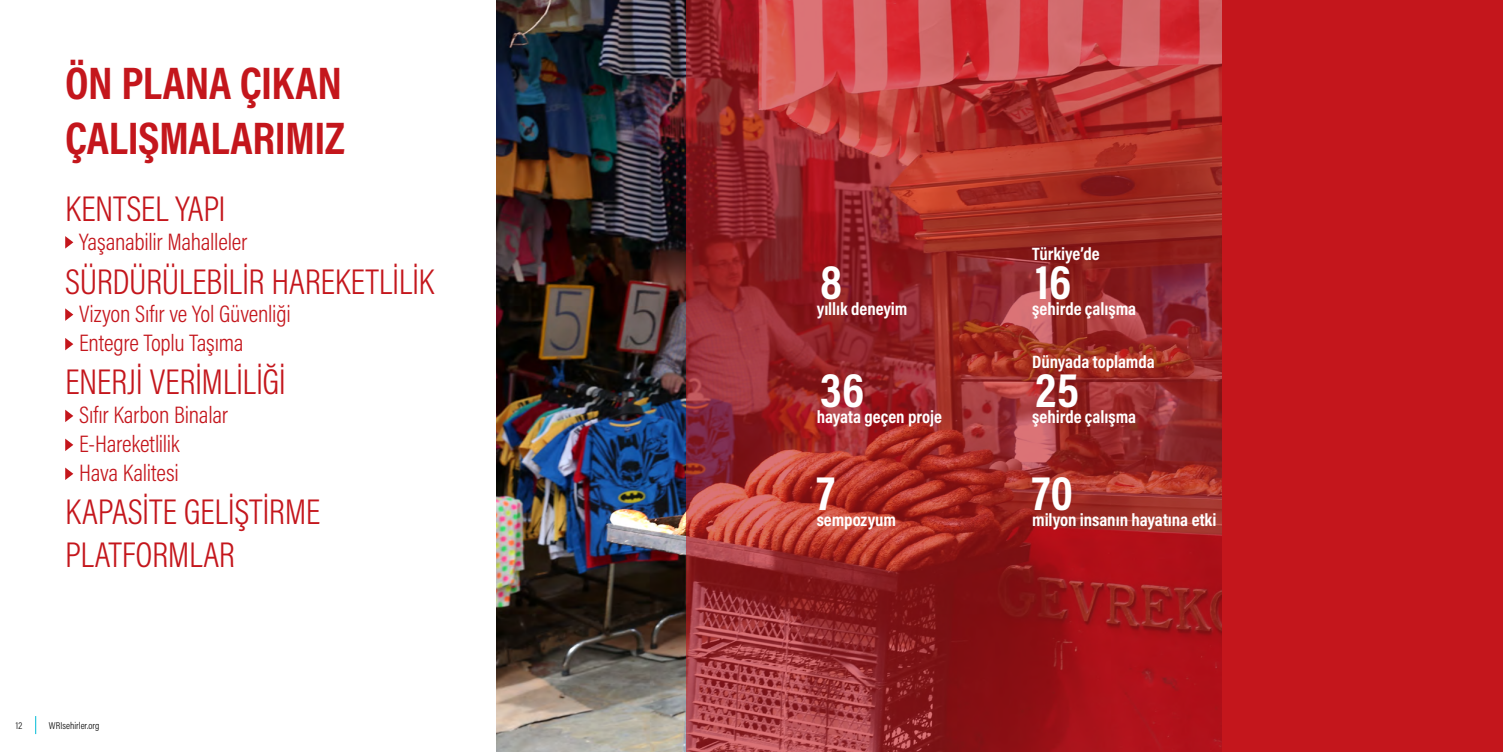
<style>
.page{position:relative;width:1503px;height:752px;background:#fff}
.page>*{position:absolute;margin:0;border:0;box-sizing:border-box;transform-origin:0 0}
.t1{font:700 48px "Acumin Pro Cond";letter-spacing:.01em;color:#fff}
.t2{font:700 46px/55.2px "Acumin Pro Cond";letter-spacing:-.005em;color:#c4161c}
.t3{font:300 36px/43.2px "Acumin Pro Cond";letter-spacing:-.01em;color:#c4161c}
.t4{font:300 24px/28.8px "Acumin Pro Cond";letter-spacing:-.01em;color:#c4161c}
.t5{font:700 18px "Acumin Pro Cond";letter-spacing:-.005em;color:#fff}
.t6{font:300 10px "Acumin Pro Cond";letter-spacing:.005em;color:#000}
</style>
<div class="page">
<svg style="left:35px;top:716px;width:1px;height:17px"></svg>
<img style="left:496px;top:0;width:190px;height:751px">
<svg style="left:686px;top:0;width:536px;height:751px;background:#a32c2d"></svg>
<div style="left:1222px;top:0;width:280px;height:751px;background:#c4161c"></div>
<svg style="left:65px;top:236px;width:8px;height:12px"></svg>
<svg style="left:65px;top:308px;width:8px;height:13px"></svg>
<svg style="left:65px;top:338px;width:8px;height:12px"></svg>
<svg style="left:65px;top:409px;width:8px;height:13px"></svg>
<svg style="left:65px;top:438px;width:8px;height:13px"></svg>
<svg style="left:65px;top:467px;width:8px;height:13px"></svg>
<h2 class="t2" style="left:65px;top:54px;width:281px">ÖN PLANA ÇIKAN<br>ÇALIŞMALARIMIZ</h2>
<h3 class="t3" style="left:65px;top:187px;width:162px">KENTSEL YAPI</h3>
<h3 class="t4" style="left:79px;top:227px;width:170px">Yaşanabilir Mahalleler</h3>
<h3 class="t3" style="left:65px;top:259px;width:370px">SÜRDÜRÜLEBİLİR HAREKETLİLİK</h3>
<h3 class="t4" style="left:79px;top:299px;width:213px">Vizyon Sıfır ve Yol Güvenliği<br>Entegre Toplu Taşıma</h3>
<h3 class="t3" style="left:65px;top:359px;width:222px">ENERJİ VERİMLİLİĞİ</h3>
<h3 class="t4" style="left:79px;top:400px;width:150px">Sıfır Karbon Binalar<br>E-Hareketlilik<br>Hava Kalitesi</h3>
<h3 class="t3" style="left:65px;top:489px;width:256px">KAPASİTE GELİŞTİRME<br>PLATFORMLAR</h3>
<p class="t6" style="left:16px;top:718px;width:8px">12</p>
<p class="t6" style="left:49px;top:718px;width:52px">WRIsehirler.org</p>
<h1 class="t1" style="left:820px;top:250px;width:24px">8</h1>
<p class="t5" style="left:816px;top:296px;width:92px">yıllık deneyim</p>
<h1 class="t1" style="left:820px;top:359px;width:46px">36</h1>
<p class="t5" style="left:816px;top:405px;width:127px">hayata geçen proje</p>
<h1 class="t1" style="left:816px;top:461px;width:19px">7</h1>
<p class="t5" style="left:816px;top:507px;width:81px">sempozyum</p>
<p class="t5" style="left:1032px;top:241px;width:69px">Türkiye’de</p>
<h1 class="t1" style="left:1035px;top:250px;width:37px">16</h1>
<p class="t5" style="left:1032px;top:296px;width:105px">şehirde çalışma</p>
<p class="t5" style="left:1032px;top:350px;width:124px">Dünyada toplamda</p>
<h1 class="t1" style="left:1035px;top:359px;width:45px">25</h1>
<p class="t5" style="left:1032px;top:405px;width:105px">şehirde çalışma</p>
<h1 class="t1" style="left:1032px;top:461px;width:42px">70</h1>
<p class="t5" style="left:1032px;top:507px;width:186px">milyon insanın hayatına etki</p>
</div>
